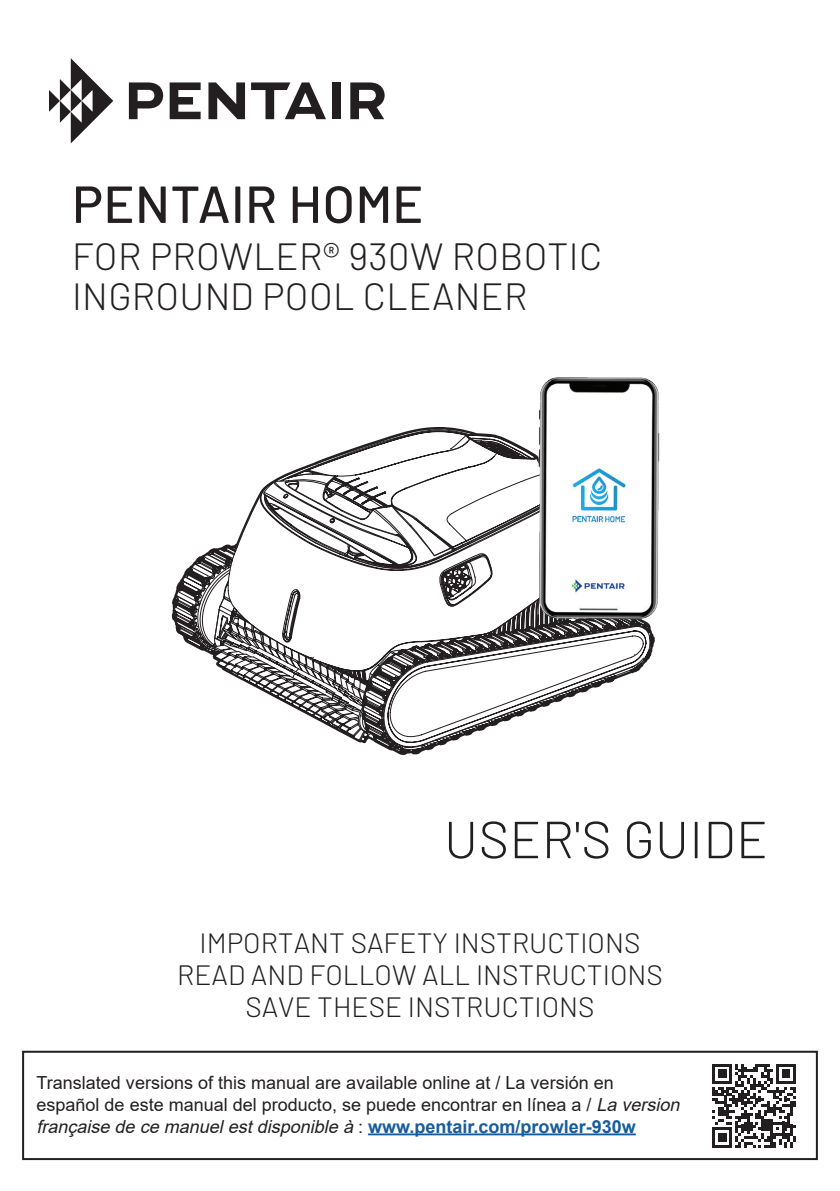
<style>
.page{position:relative;width:840px;height:1191px;background:#fff}
.page>*{position:absolute;margin:0;border:0;box-sizing:border-box;transform-origin:0 0}
.t1{font:500 52px "Barlow";letter-spacing:.01em;color:#231f20}
.t2{font:300 52px "Barlow";letter-spacing:.01em;color:#231f20}
.t3{font:300 38px/40px "Barlow";letter-spacing:.01em;color:#231f20}
.Headline{font:300 28px "Barlow";color:#231f20}
.t4{font:18px/21.6px "Arial";color:#231f20}
.s1{font-style:italic}
.s2{font-weight:700;color:#175d9e}
</style>
<div class="page">
<svg style="left:49px;top:58px;width:64px;height:85px"></svg>
<svg style="left:129px;top:82px;width:34px;height:37px"></svg>
<svg style="left:169px;top:82px;width:31px;height:37px"></svg>
<svg style="left:208px;top:82px;width:37px;height:37px"></svg>
<svg style="left:251px;top:82px;width:75px;height:37px"></svg>
<div style="left:332px;top:82px;width:8px;height:37px;background:#231f20"></div>
<svg style="left:350px;top:82px;width:34px;height:37px"></svg>
<div style="left:22px;top:1050px;width:795px;height:110px;border:2px solid #231f20"></div>
<hr style="left:368px;top:1133px;width:267px;height:2px;background:#175d9e">
<svg style="left:712px;top:1064px;width:83px;height:83px"></svg>
<svg style="left:236px;top:430px;width:288px;height:325px"></svg>
<svg style="left:176px;top:544px;width:470px;height:202px"></svg>
<svg style="left:198px;top:568px;width:419px;height:116px"></svg>
<img style="left:524px;top:377px;width:136px;height:248px">
<p class="t1" style="left:72px;top:172px;width:352px">PENTAIR HOME</p>
<p class="t3" style="left:72px;top:235px;width:531px">FOR PROWLER® 930W ROBOTIC<br>INGROUND POOL CLEANER</p>
<p class="t2" style="left:444px;top:807px;width:325px">USER'S GUIDE</p>
<p class="Headline" style="left:199px;top:925px;width:442px">IMPORTANT SAFETY INSTRUCTIONS</p>
<p class="Headline" style="left:177px;top:957px;width:487px">READ AND FOLLOW ALL INSTRUCTIONS</p>
<p class="Headline" style="left:245px;top:989px;width:350px">SAVE THESE INSTRUCTIONS</p>
<p class="t4" style="left:36px;top:1072px;width:649px">Translated versions of this manual are available online at / La versión en<br>español de este manual del producto, se puede encontrar en línea a / <span class="s1">La version française de ce manuelestdisponible à</span> : <span class="s2">www.pentair.com/prowler-930w</span></p>
</div>
